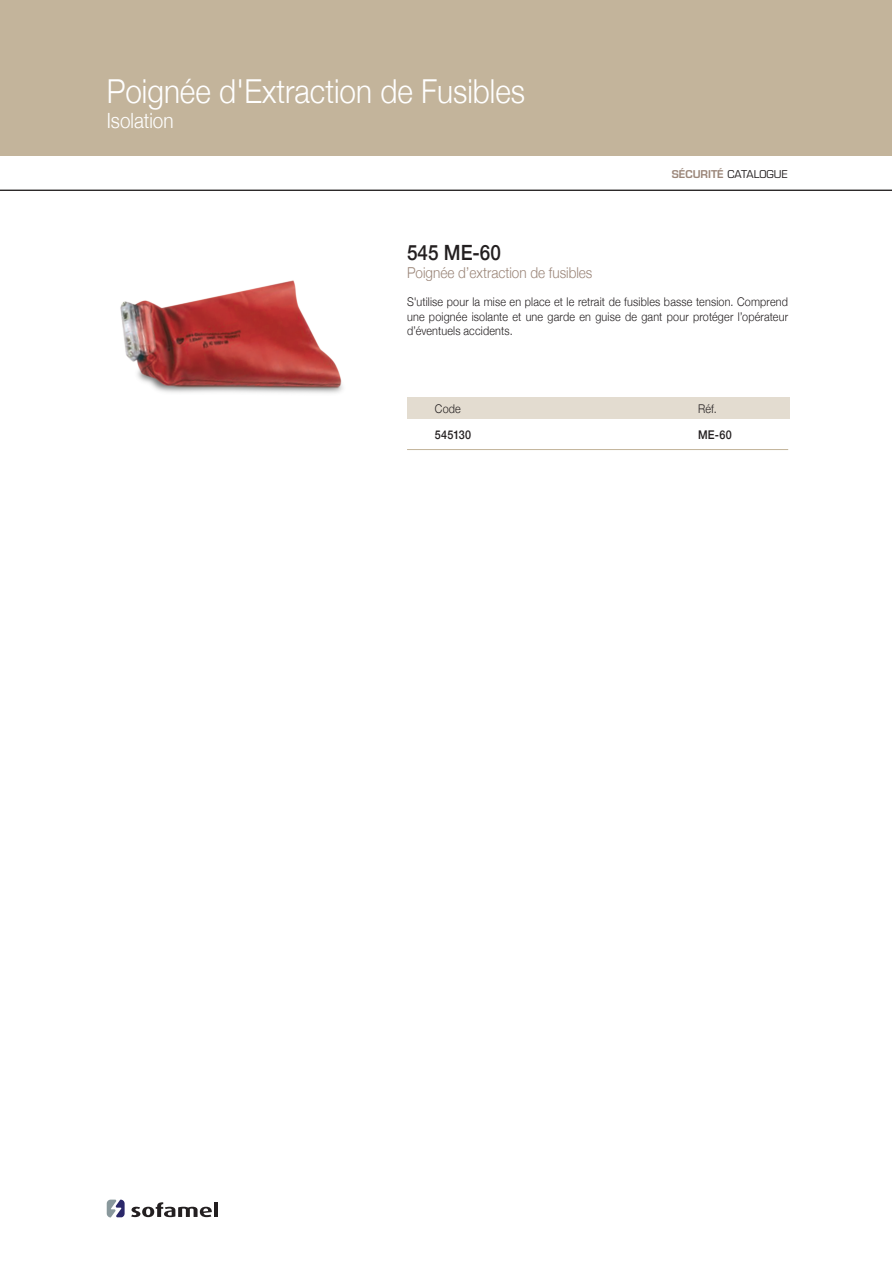
<style>
.page{position:relative;width:892px;height:1261px;background:#fff}
.page>*{position:absolute;margin:0;border:0;box-sizing:border-box;transform-origin:0 0}
.t1{font:300 33px "Helvetica Neue";color:#fff;scale:.9 1}
.t2{font:300 21px "Helvetica Neue";color:#fff;scale:.9 1}
.t3{font:500 21px "Helvetica Neue";color:#231f20;scale:.9 1}
.t4{font:300 15px "Helvetica Neue";color:#9b8679;scale:.9 1}
.t5{font:300 12px/14.4px "Helvetica Neue";letter-spacing:.015em;color:#231f20;text-align:justify;scale:.9 1}
.t6{font:500 12px "Helvetica Neue";letter-spacing:.02em;color:#231f20;scale:.9 1}
.t7{font:10.5px "Eurostile";color:#231f20}
.s1{font-weight:600;color:#9b8679}
</style>
<div class="page">
<div style="left:0;top:0;width:891px;height:155px;background:#c3b49b"></div>
<svg style="left:131px;top:1202px;width:81px;height:15px"></svg>
<hr style="left:214px;top:1202px;width:4px;height:15px;background:#231f20">
<svg style="left:107px;top:1199px;width:18px;height:18px"></svg>
<hr style="left:0;top:190px;width:891px;height:1px;background:#231f20">
<div style="left:407px;top:397px;width:382px;height:22px;background:#e3dcd0"></div>
<hr style="left:407px;top:449px;width:381px;height:1px;background:#c3b49b">
<img style="left:120px;top:280px;width:223px;height:113px">
<h1 class="t1" style="left:107px;top:65px;width:466px">Poignée d'Extraction de Fusibles</h1>
<h2 class="t2" style="left:107px;top:104px;width:76px">Isolation</h2>
<p class="t7" style="left:671px;top:167px;width:117px"><span class="s1">SÉCURITÉ</span> CATALOGUE</p>
<h2 class="t3" style="left:407px;top:235px;width:106px">545 ME-60</h2>
<p class="t4" style="left:407px;top:260px;width:207px">Poignée d’extraction de fusibles</p>
<p class="t5" style="left:407px;top:294px;width:425px">S'utilise pour la mise en place et le retrait de fusibles basse tension. Comprend une poignée isolante et une garde en guise de gant pour protéger l’opérateur d’éventuels accidents.</p>
<p class="t5" style="left:435px;top:400px;width:30px">Code</p>
<p class="t6" style="left:435px;top:425px;width:42px">545130</p>
<p class="t6" style="left:698px;top:425px;width:39px">ME-60</p>
<p class="t5" style="left:698px;top:400px;width:22px">Réf.</p>
</div>
